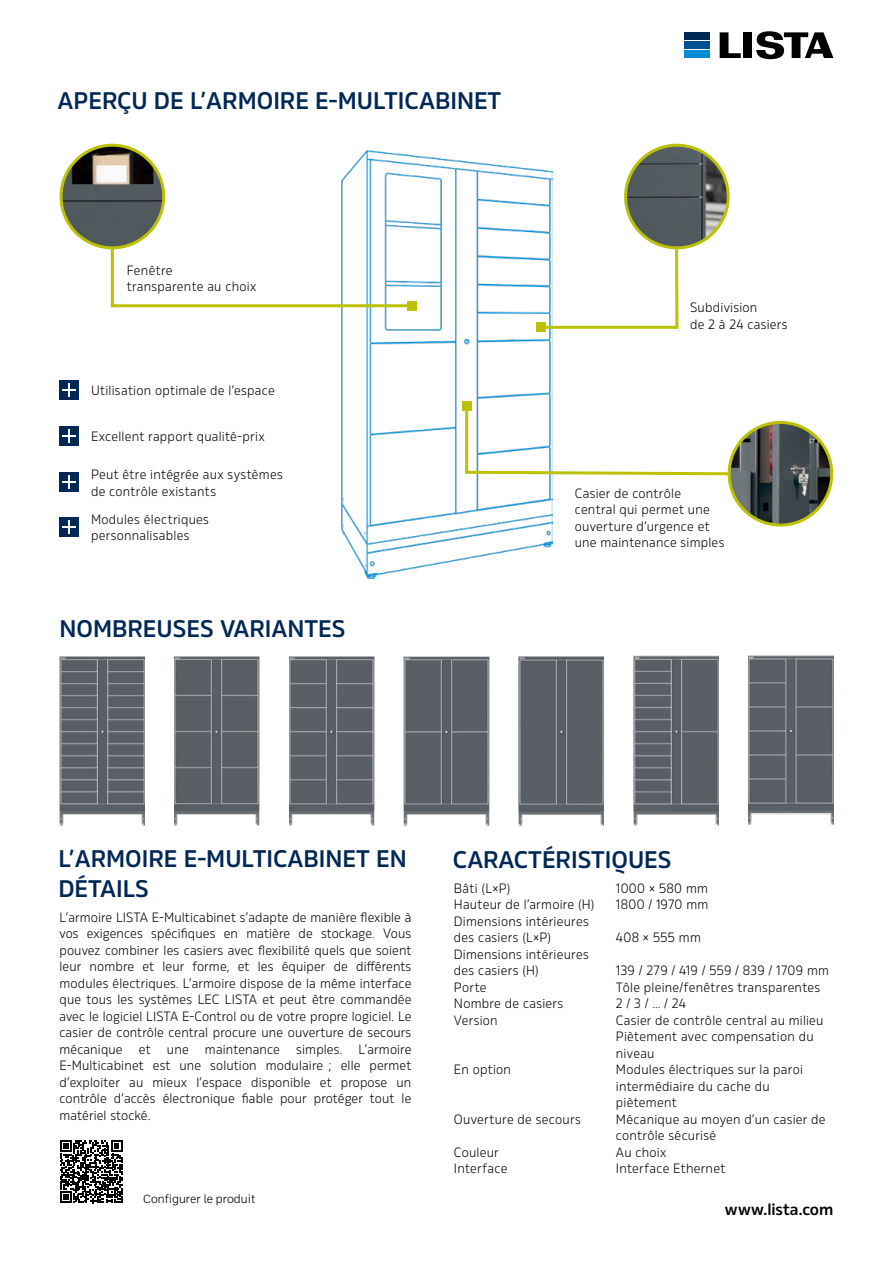
<style>
.page{position:relative;width:893px;height:1263px;background:#fff}
.page>*{position:absolute;margin:0;border:0;box-sizing:border-box;transform-origin:0 0}
.t1{font:600 24px/30px "Rleud";color:#002856}
.t2{font:600 16.5px "Rleud";letter-spacing:-.005em;color:#000}
.t3{font:300 13.5px/16.5px "Rleud";letter-spacing:.015em;color:#000}
.t4{font:300 12px "Ballinger";color:#000}
</style>
<div class="page">
<div style="left:685px;top:32px;width:25px;height:8px;background:#002856"></div>
<div style="left:685px;top:42px;width:25px;height:7px;background:#004f91"></div>
<div style="left:685px;top:51px;width:25px;height:7px;background:#008bd2"></div>
<svg style="left:720px;top:32px;width:21px;height:26px"></svg>
<div style="left:743px;top:32px;width:9px;height:26px;background:#000"></div>
<svg style="left:756px;top:31px;width:77px;height:28px"></svg>
<img style="left:60px;top:656px;width:85px;height:170px">
<img style="left:174px;top:656px;width:85px;height:170px">
<img style="left:289px;top:656px;width:85px;height:170px">
<img style="left:404px;top:656px;width:85px;height:170px">
<img style="left:519px;top:656px;width:85px;height:170px">
<img style="left:634px;top:655px;width:85px;height:171px">
<img style="left:748px;top:655px;width:85px;height:170px">
<img style="left:61px;top:145px;width:103px;height:103px;border-radius:51px">
<div style="left:60px;top:144px;width:105px;height:105px;border:3px solid #bdc103;border-radius:50%"></div>
<img style="left:626px;top:145px;width:102px;height:103px">
<div style="left:624px;top:144px;width:106px;height:105px;border:3px solid #bdc103;border-radius:50%"></div>
<img style="left:729px;top:422px;width:103px;height:103px;border-radius:51px">
<div style="left:728px;top:421px;width:105px;height:106px;border:3px solid #bdc103;border-radius:50%"></div>
<img style="left:341px;top:151px;width:211px;height:427px">
<hr style="left:111px;top:248px;width:3px;height:59px;background:#bdc103">
<hr style="left:111px;top:304px;width:296px;height:3px;background:#bdc103">
<div style="left:407px;top:301px;width:9px;height:9px;background:#bdc103"></div>
<div style="left:462px;top:401px;width:9px;height:9px;background:#bdc103"></div>
<div style="left:537px;top:323px;width:9px;height:9px;background:#bdc103"></div>
<hr style="left:675px;top:249px;width:3px;height:80px;background:#bdc103">
<hr style="left:541px;top:326px;width:136px;height:3px;background:#bdc103">
<svg style="left:462px;top:469px;width:271px;height:8px"></svg>
<hr style="left:465px;top:404px;width:3px;height:69px;background:#bdc103">
<div style="left:60px;top:380px;width:19px;height:20px;background:#002856"></div>
<svg style="left:63px;top:383px;width:13px;height:14px"></svg>
<div style="left:60px;top:517px;width:19px;height:20px;background:#002856"></div>
<svg style="left:63px;top:520px;width:13px;height:14px"></svg>
<div style="left:60px;top:426px;width:19px;height:20px;background:#002856"></div>
<svg style="left:63px;top:429px;width:13px;height:13px"></svg>
<div style="left:60px;top:472px;width:19px;height:20px;background:#002856"></div>
<svg style="left:63px;top:476px;width:13px;height:13px"></svg>
<svg style="left:60px;top:1140px;width:63px;height:63px"></svg>
<h1 class="t1" style="left:58px;top:84px;width:445px">APERÇU DE L’ARMOIRE E-MULTICABINET</h1>
<p class="t3" style="left:127px;top:261px;width:131px">Fenêtre<br>transparente au choix</p>
<p class="t3" style="left:91px;top:382px;width:185px">Utilisation optimale de l’espace</p>
<p class="t3" style="left:91px;top:428px;width:175px">Excellent rapport qualité-prix</p>
<p class="t3" style="left:91px;top:466px;width:193px">Peut être intégrée aux systèmes de contrôle existants</p>
<p class="t3" style="left:91px;top:510px;width:120px">Modules électriques personnalisables</p>
<h1 class="t1" style="left:60px;top:613px;width:287px">NOMBREUSES VARIANTES</h1>
<p class="t3" style="left:690px;top:299px;width:99px">Subdivision<br>de 2 à 24 casiers</p>
<p class="t3" style="left:575px;top:484px;width:151px">Casier de contrôle central qui permet une ouverture d’urgence et une maintenance simples</p>
<h1 class="t1" style="left:58px;top:842px;width:350px">L’ARMOIRE E-MULTICABINET EN<br>DÉTAILS</h1>
<p class="t3" style="left:60px;top:908px;width:353px;text-align:justify">L’armoire LISTA E-Multicabinet s’adapte de manière flexible à vos exigences spécifiques en matière de stockage. Vous pouvez combiner les casiers avec flexibilité quels que soient leur nombre et leur forme, et les équiper de différents modules électriques. L’armoire dispose de la même interface que tous les systèmes LEC LISTA et peut être commandée avec le logiciel LISTA E-Control ou de votre propre logiciel. Le casier de contrôle central procure une ouverture de secours mécanique et une maintenance simples. L’armoire E-Multicabinet est une solution modulaire ; elle permet d’exploiter au mieux l’espace disponible et propose un contrôle d’accès électronique fiable pour protéger tout le matériel stocké.</p>
<p class="t4" style="left:143px;top:1190px;width:114px">Configurer le produit</p>
<h1 class="t1" style="left:453px;top:843px;width:220px">CARACTÉRISTIQUES</h1>
<p class="t3" style="left:454px;top:879px;width:58px">Bâti (L × P)</p>
<p class="t3" style="left:616px;top:879px;width:94px">1000 × 580 mm</p>
<p class="t3" style="left:454px;top:896px;width:142px">Hauteur de l’armoire (H)</p>
<p class="t3" style="left:616px;top:896px;width:94px">1800 / 1970 mm</p>
<p class="t3" style="left:454px;top:912px;width:136px">Dimensions intérieures des casiers (L × P)</p>
<p class="t3" style="left:616px;top:929px;width:86px">408 × 555 mm</p>
<p class="t3" style="left:454px;top:945px;width:136px">Dimensions intérieures des casiers (H)</p>
<p class="t3" style="left:616px;top:962px;width:215px">139 / 279 / 419 / 559 / 839 / 1 709 mm</p>
<p class="t3" style="left:454px;top:978px;width:34px">Porte</p>
<p class="t3" style="left:616px;top:978px;width:206px">Tôle pleine/fenêtres transparentes</p>
<p class="t3" style="left:454px;top:995px;width:111px">Nombre de casiers</p>
<p class="t3" style="left:616px;top:995px;width:71px">2 / 3 / … / 24</p>
<p class="t3" style="left:454px;top:1011px;width:45px">Version</p>
<p class="t3" style="left:616px;top:1011px;width:209px">Casier de contrôle central au milieu<br>Piètement avec compensation du niveau</p>
<p class="t3" style="left:454px;top:1061px;width:59px">En option</p>
<p class="t3" style="left:616px;top:1061px;width:188px">Modules électriques sur la paroi intermédiaire du cache du piètement</p>
<p class="t3" style="left:454px;top:1110px;width:128px">Ouverture de secours</p>
<p class="t3" style="left:616px;top:1110px;width:211px">Mécanique au moyen d’un casier de contrôle sécurisé</p>
<p class="t3" style="left:454px;top:1143px;width:46px">Couleur</p>
<p class="t3" style="left:616px;top:1143px;width:52px">Au choix</p>
<p class="t3" style="left:454px;top:1160px;width:55px">Interface</p>
<p class="t3" style="left:616px;top:1160px;width:111px">Interface Ethernet</p>
<p class="t2" style="left:725px;top:1198px;width:110px">www.lista.com</p>
</div>
